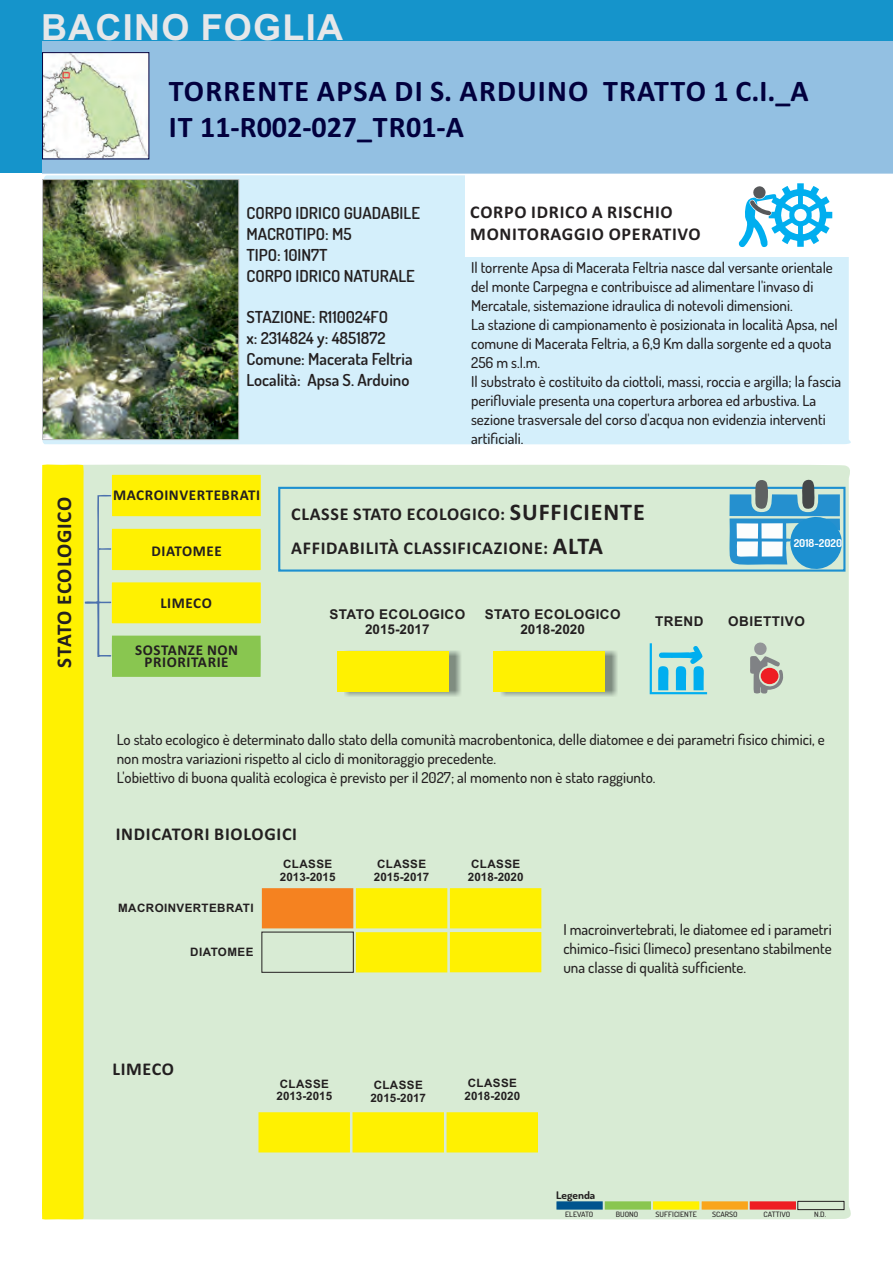
<style>
.page{position:relative;width:893px;height:1262px;background:#fff}
.page>*{position:absolute;margin:0;border:0;box-sizing:border-box;transform-origin:0 0}
.t1{font:700 36px "Arial";letter-spacing:.035em;color:#e6e7e9}
.t2{font:700 30px/36.6px "Calibri";letter-spacing:.04em;color:#02003e}
.t3{font:700 21px "Calibri";letter-spacing:.03em;color:#231f20}
.t4{font:700 18px/33.8px "Calibri";letter-spacing:.04em;color:#231f20}
.t5{font:600 16.5px/20.9px "Dosis";color:#231f20}
.t6{font:500 15px/18.9px "Dosis";color:#231f20}
.t7{font:700 15px/12.8px "Calibri";letter-spacing:.04em;color:#231f20;text-align:center}
.t8{font:700 13.5px/15.1px "Arial";letter-spacing:.035em;color:#231f20;text-align:center}
.t9{font:700 11.55px/12.9px "Arial";color:#231f20}
.t10{font:700 11.55px "Arial";letter-spacing:.035em;color:#231f20}
.t11{font:700 10.95px "Dosis";color:#fff}
.t12{font:700 10.5px "Dosis";color:#231f20;scale:1.09 1}
.t13{font:500 7.35px "Dosis";color:#231f20;scale:1.09 1}
.s1{font-size:24px}
</style>
<div class="page">
<div style="left:261px;top:464px;width:590px;height:755px;background:#d8ebd4"></div>
<div style="left:0;top:0;width:892px;height:173px;background:#1594cb"></div>
<div style="left:43px;top:41px;width:849px;height:132px;background:#93c0e2"></div>
<svg style="left:556px;top:1200px;width:288px;height:10px;background:#b6a766"></svg>
<div style="left:258px;top:1112px;width:92px;height:40px;background:#fff101"></div>
<div style="left:352px;top:1112px;width:92px;height:40px;background:#fff101"></div>
<div style="left:446px;top:1112px;width:92px;height:40px;background:#fff101"></div>
<div style="left:262px;top:932px;width:91px;height:40px;background:#d8ebd4"></div>
<div style="left:356px;top:932px;width:91px;height:40px;background:#fff101"></div>
<div style="left:450px;top:932px;width:91px;height:40px;background:#fff101"></div>
<div style="left:262px;top:888px;width:91px;height:40px;background:#f58220"></div>
<div style="left:356px;top:888px;width:91px;height:40px;background:#fff101"></div>
<div style="left:450px;top:888px;width:91px;height:40px;background:#fff101"></div>
<svg style="left:749px;top:641px;width:34px;height:53px;background:#b2bcb1"></svg>
<div style="left:760px;top:668px;width:18px;height:16px;background:#ee1d23;border-radius:50%"></div>
<img style="left:500px;top:650px;width:118px;height:47px">
<div style="left:493px;top:651px;width:112px;height:41px;background:#fff101"></div>
<img style="left:344px;top:650px;width:118px;height:47px">
<div style="left:337px;top:651px;width:112px;height:41px;background:#fff101"></div>
<div style="left:278px;top:487px;width:567px;height:84px;border:2px solid #1d90d0"></div>
<svg style="left:728px;top:478px;width:115px;height:95px;background:#73b4ce"></svg>
<svg style="left:42px;top:464px;width:219px;height:755px;background:#e0eb8e"></svg>
<div style="left:42px;top:175px;width:809px;height:269px;background:#d4effb"></div>
<div style="left:465px;top:174px;width:427px;height:83px;background:#fff"></div>
<img style="left:44px;top:181px;width:193px;height:257px">
<div style="left:42px;top:179px;width:197px;height:261px;border:1px solid #bcbdc0"></div>
<img style="left:44px;top:54px;width:103px;height:103px">
<div style="left:42px;top:52px;width:107px;height:107px;border:1px solid #02003e"></div>
<svg style="left:738px;top:183px;width:94px;height:65px"></svg>
<div style="left:91px;top:711px;width:21px;height:58px;background:#d8ebd4"></div>
<div style="left:91px;top:657px;width:21px;height:57px;background:#d8ebd4"></div>
<svg style="left:649px;top:643px;width:58px;height:51px;background:#84d3de"></svg>
<div style="left:659px;top:652px;width:31px;height:6px;background:#00aeef;border-radius:3px"></div>
<p class="t1" style="left:41px;top:15px;width:303px">BACINO FOGLIA</p>
<p class="t2" style="left:169px;top:75px;width:641px">TORRENTE APSA DI S. ARDUINO TRATTO 1 C.I._A<br>IT 11-R002-027_TR01-A</p>
<p class="t3" style="left:58px;top:667px;width:172px;rotate:-90deg">STATO ECOLOGICO</p>
<p class="t5" style="left:246px;top:203px;width:175px">CORPO IDRICO GUADABILE<br>MACROTIPO: M5<br>TIPO: 10IN7T<br>CORPO IDRICO NATURALE</p>
<p class="t5" style="left:246px;top:307px;width:168px">STAZIONE: R110024FO<br>x: 2314824 y: 4851872<br>Comune: Macerata Feltria<br>Località: Apsa S. Arduino</p>
<p class="t7" style="left:113px;top:490px;width:149px">MACROINVERTEBRATI</p>
<p class="t4" style="left:470px;top:202px;width:232px;line-height:22px">CORPO IDRICO A RISCHIO<br>MONITORAGGIO OPERATIVO</p>
<p class="t6" style="left:471px;top:259px;width:371px">Il torrente Apsa di Macerata Feltria nasce dal versante orientale del monte Carpegna e contribuisce ad alimentare l'invaso di Mercatale, sistemazione idraulica di notevoli dimensioni.<br>La stazione di campionamento è posizionata in località Apsa, nel comune di Macerata Feltria, a 6,9 Km dalla sorgente ed a quota 256 m s.l.m.<br>Il substrato è costituito da ciottoli, massi, roccia e argilla; la fascia perifluviale presenta una copertura arborea ed arbustiva. La sezione trasversale del corso d'acqua non evidenzia interventi artificiali.</p>
<p class="t7" style="left:151px;top:546px;width:72px">DIATOMEE</p>
<p class="t7" style="left:160px;top:598px;width:53px">LIMECO</p>
<p class="t7" style="left:135px;top:645px;width:105px">SOSTANZE NON<br>PRIORITARIE</p>
<p class="t4" style="left:291px;top:499px;width:355px">CLASSE STATO ECOLOGICO: <span class="s1">SUFFICIENTE<br></span>AFFIDABILITÀ CLASSIFICAZIONE: <span class="s1">ALTA</span></p>
<p class="t11" style="left:793px;top:537px;width:50px">2018-2020</p>
<p class="t8" style="left:329px;top:608px;width:137px">STATO ECOLOGICO<br>2015-2017</p>
<p class="t8" style="left:484px;top:608px;width:137px">STATO ECOLOGICO<br>2018-2020</p>
<p class="t8" style="left:655px;top:615px;width:50px">TREND</p>
<p class="t8" style="left:728px;top:615px;width:78px">OBIETTIVO</p>
<p class="t6" style="left:117px;top:731px;width:709px">Lo stato ecologico è determinato dallo stato della comunità macrobentonica, delle diatomee e dei parametri fisico chimici, e non mostra variazioni rispetto al ciclo di monitoraggio precedente.<br>L'obiettivo di buona qualità ecologica è previsto per il 2027; al momento non è stato raggiunto.</p>
<p class="t4" style="left:116px;top:818px;width:183px">INDICATORI BIOLOGICI</p>
<p class="t10" style="left:118px;top:904px;width:137px">MACROINVERTEBRATI</p>
<p class="t10" style="left:190px;top:948px;width:65px">DIATOMEE</p>
<p class="t9" style="left:280px;top:859px;width:57px">CLASSE<br>2013-2015</p>
<p class="t9" style="left:374px;top:859px;width:57px">CLASSE<br>2015-2017</p>
<p class="t9" style="left:468px;top:859px;width:57px">CLASSE<br>2018-2020</p>
<p class="t4" style="left:112px;top:1053px;width:63px">LIMECO</p>
<p class="t9" style="left:276px;top:1078px;width:57px">CLASSE<br>2013-2015</p>
<p class="t9" style="left:370px;top:1079px;width:57px">CLASSE<br>2015-2017</p>
<p class="t9" style="left:464px;top:1078px;width:57px">CLASSE<br>2018-2020</p>
<p class="t6" style="left:563px;top:921px;width:270px;text-align:justify">I macroinvertebrati, le diatomee ed i parametri chimico-fisici (limeco) presentano stabilmente una classe di qualità sufficiente.</p>
<p class="t12" style="left:556px;top:1189px;width:37px">Legenda</p>
<p class="t13" style="left:565px;top:1211px;width:27px">ELEVATO</p>
<p class="t13" style="left:615px;top:1211px;width:22px">BUONO</p>
<p class="t13" style="left:655px;top:1211px;width:39px">SUFFICIENTE</p>
<p class="t13" style="left:712px;top:1211px;width:25px">SCARSO</p>
<p class="t13" style="left:763px;top:1211px;width:26px">CATTIVO</p>
<p class="t13" style="left:814px;top:1211px;width:12px">N.D.</p>
</div>
